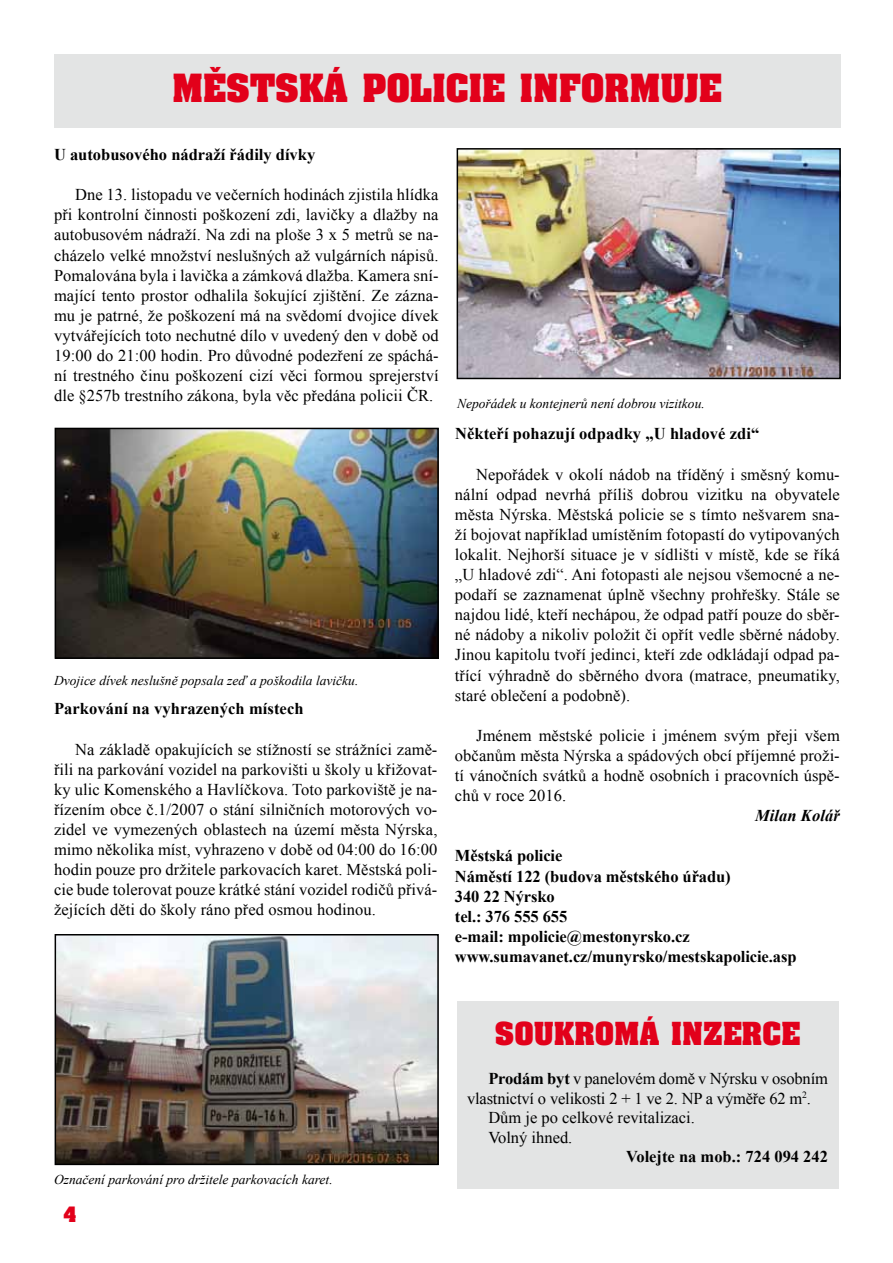
<style>
.page{position:relative;width:893px;height:1263px;background:#fff}
.page>*{position:absolute;margin:0;border:0;box-sizing:border-box;transform-origin:0 0}
.t1{font:33px "Aardvark CE Bold";color:#e2001a}
.t2{font:27px "Aardvark CE Bold";color:#e2001a}
.t3{font:18px "Aardvark CE Bold";color:#e2001a}
.t4{font:16.5px/20.1px "Times New Roman";letter-spacing:.005em;color:#000;text-align:justify}
.t5{font:700 16.5px/20.1px "Times New Roman";letter-spacing:-.005em;color:#000}
.t6{font:italic 700 16.5px "Times New Roman";letter-spacing:.005em;color:#000}
.t7{font:italic 13.5px "Times New Roman";color:#000}
.s1{font-weight:700}
</style>
<div class="page">
<div style="left:457px;top:1001px;width:381px;height:187px;background:#e3e4e4"></div>
<div style="left:54px;top:54px;width:786px;height:74px;background:#e3e4e4"></div>
<img style="left:58px;top:431px;width:378px;height:225px">
<div style="left:55px;top:428px;width:384px;height:231px;border:2px solid #000"></div>
<img style="left:58px;top:937px;width:378px;height:225px">
<div style="left:55px;top:934px;width:384px;height:231px;border:2px solid #000"></div>
<img style="left:460px;top:151px;width:378px;height:225px">
<div style="left:457px;top:148px;width:384px;height:231px;border:2px solid #000"></div>
<h1 class="t1" style="left:172px;top:65px;width:551px">MĚSTSKÁ POLICIE INFORMUJE</h1>
<p class="t5" style="left:54px;top:144px;width:263px">U autobusového nádraží řádily dívky</p>
<p class="t4" style="left:54px;top:184px;width:386px;text-indent:21px">Dne 13. listopadu ve večerních hodinách zjistila hlídka při kontrolní činnosti poškození zdi, lavičky a dlažby na autobusovém nádraží. Na zdi na ploše 3 x 5 metrů se na&shy;cházelo velké množství neslušných až vulgárních nápisů.<br>Pomalována byla i lavička a zámková dlažba. Kamera sní&shy;mající tento prostor odhalila šokující zjištění. Ze zázna&shy;mu je patrné, že poškození má na svědomí dvojice dívek vytvářejících toto nechutné dílo v uvedený den v době od 19:00 do 21:00 hodin. Pro důvodné podezření ze spáchá&shy;ní trestného činu poškození cizí věci formou sprejerství dle §257b trestního zákona, byla věc předána policii ČR.</p>
<p class="t7" style="left:54px;top:671px;width:306px">Dvojice dívek neslušně popsala zeď a poškodila lavičku.</p>
<p class="t5" style="left:54px;top:698px;width:251px">Parkování na vyhrazených místech</p>
<p class="t4" style="left:54px;top:739px;width:385px;text-indent:21px">Na základě opakujících se stížností se strážníci zamě&shy;řili na parkování vozidel na parkovišti u školy u křižovat&shy;ky ulic Komenského a Havlíčkova. Toto parkoviště je na&shy;řízením obce č.1/2007 o stání silničních motorových vo&shy;zidel ve vymezených oblastech na území města Nýrska, mimo několika míst, vyhrazeno v době od 04:00 do 16:00 hodin pouze pro držitele parkovacích karet. Městská poli&shy;cie bude tolerovat pouze krátké stání vozidel rodičů přivá&shy;žejících děti do školy ráno před osmou hodinou.</p>
<p class="t7" style="left:457px;top:394px;width:249px">Nepořádek u kontejnerů není dobrou vizitkou.</p>
<p class="t5" style="left:455px;top:423px;width:306px">Někteří pohazují odpadky „U hladové zdi“</p>
<p class="t4" style="left:455px;top:464px;width:386px;text-indent:21px">Nepořádek v okolí nádob na tříděný i směsný komu&shy;nální odpad nevrhá příliš dobrou vizitku na obyvatele města Nýrska. Městská policie se s tímto nešvarem sna&shy;ží bojovat například umístěním fotopastí do vytipovaných lokalit. Nejhorší situace je v sídlišti v místě, kde se říká „U hladové zdi“. Ani fotopasti ale nejsou všemocné a ne&shy;podaří se zaznamenat úplně všechny prohřešky. Stále se najdou lidé, kteří nechápou, že odpad patří pouze do sběr&shy;né nádoby a nikoliv položit či opřít vedle sběrné nádoby.<br>Jinou kapitolu tvoří jedinci, kteří zde odkládají odpad pa&shy;třící výhradně do sběrného dvora (matrace, pneumatiky, staré oblečení a podobně).</p>
<p class="t4" style="left:455px;top:725px;width:386px;text-indent:21px">Jménem městské policie i jménem svým přeji všem občanům města Nýrska a spádových obcí příjemné proži&shy;tí vánočních svátků a hodně osobních i pracovních úspě&shy;chů v roce 2016.</p>
<p class="t6" style="left:755px;top:804px;width:86px">Milan Kolář</p>
<p class="t5" style="left:455px;top:845px;width:343px">Městská policie<br>Náměstí 122 (budova městského úřadu)<br>340 22 Nýrsko<br>tel.: 376 555 655<br>e-mail: mpolicie@mestonyrsko.cz www.sumavanet.cz/munyrsko/mestskapolicie.asp</p>
<p class="t7" style="left:54px;top:1170px;width:280px">Označení parkování pro držitele parkovacích karet.</p>
<p class="t3" style="left:64px;top:1202px;width:14px">4</p>
<h2 class="t2" style="left:495px;top:1015px;width:307px">SOUKROMÁ INZERCE</h2>
<p class="t4" style="left:488px;top:1068px;width:341px"><span class="s1">Prodám byt</span> v panelovém domě v Nýrsku v osobním</p>
<p class="t4" style="left:467px;top:1088px;width:345px">vlastnictví o velikosti 2 + 1 ve 2. NP a výměře 62 m<sup>2</sup>.</p>
<p class="t4" style="left:488px;top:1107px;width:208px">Dům je po celkové revitalizaci.</p>
<p class="t4" style="left:488px;top:1127px;width:86px">Volný ihned.</p>
<p class="t5" style="left:626px;top:1146px;width:203px">Volejte na mob.: 724 094 242</p>
</div>
